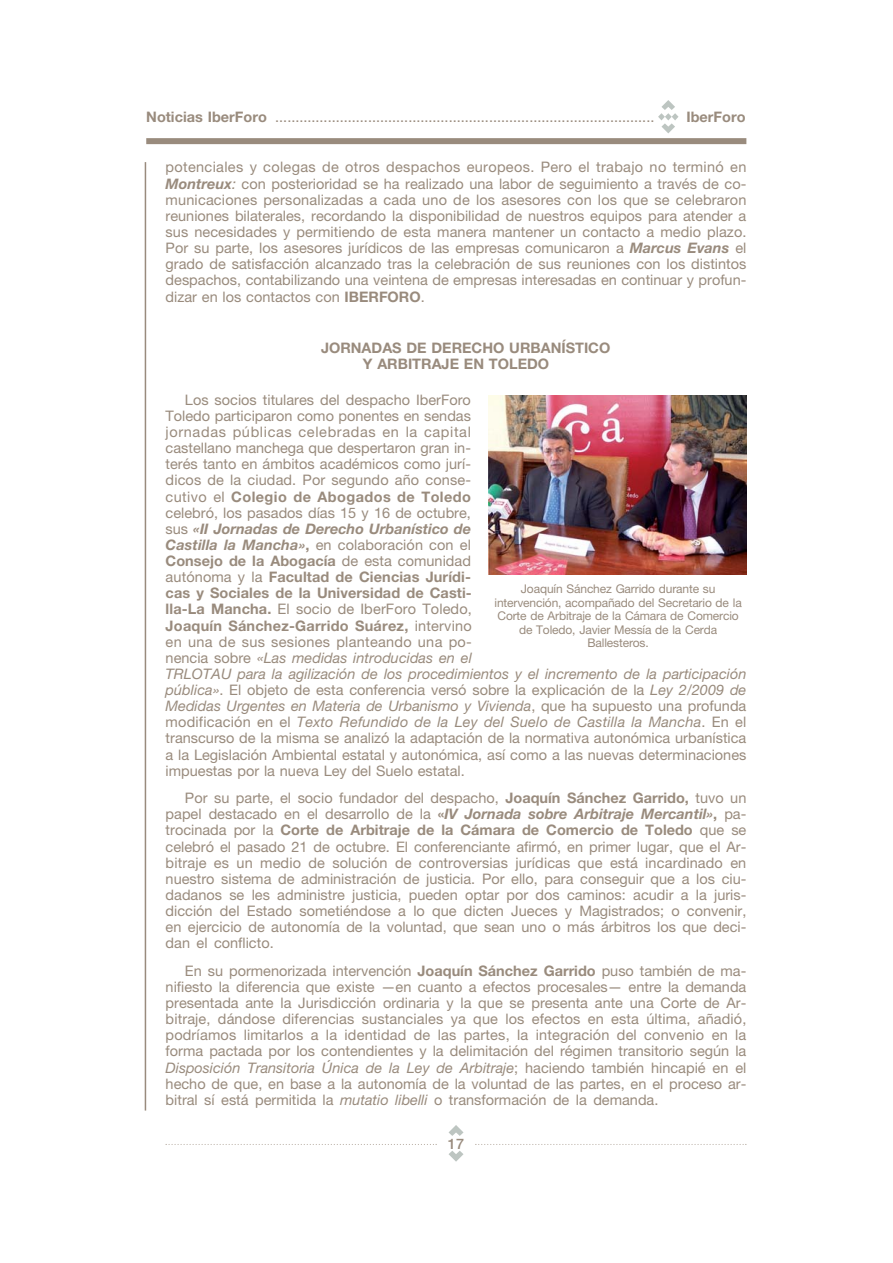
<style>
.page{position:relative;width:893px;height:1263px;background:#fff}
.page>*{position:absolute;margin:0;border:0;box-sizing:border-box;transform-origin:0 0}
.t1{font:14.55px/16.2px "Helvetica Neue";color:#998b7d;text-align:justify}
.t2{font:700 14.55px/16.2px "Helvetica Neue";color:#998b7d}
.t3{font:500 14.55px "Helvetica Neue";color:#998b7d}
.t4{font:12px/13.5px "Helvetica Neue";letter-spacing:-.01em;color:#998b7d;text-align:center}
.s1{font-weight:700}
.s2{font-weight:700;font-style:italic}
.s3{font-style:italic}
</style>
<div class="page">
<svg style="left:658px;top:100px;width:20px;height:33px"></svg>
<div style="left:146px;top:138px;width:600px;height:6px;background:#998b7d"></div>
<hr style="left:145px;top:162px;width:1px;height:949px;background:#998b7d">
<svg style="left:448px;top:1125px;width:15px;height:11px"></svg>
<svg style="left:448px;top:1151px;width:15px;height:11px"></svg>
<svg style="left:166px;top:1144px;width:271px;height:1px"></svg>
<svg style="left:475px;top:1144px;width:271px;height:1px"></svg>
<img style="left:489px;top:395px;width:257px;height:180px">
<p class="t1" style="left:146px;top:110px;width:510px"><span class="s1">Noticias IberForo</span> ..............................................................................................</p>
<p class="t2" style="left:686px;top:110px;width:61px">IberForo</p>
<p class="t1" style="left:166px;top:161px;width:582px">potenciales y colegas de otros despachos europeos. Pero el trabajo no terminó en <span class="s2">Montreux</span><span class="s3">:</span> con posterioridad se ha realizado una labor de seguimiento a través de co&shy;municaciones personalizadas a cada uno de los asesores con los que se celebraron reuniones bilaterales, recordando la disponibilidad de nuestros equipos para atender a sus necesidades y permitiendo de esta manera mantener un contacto a medio plazo.<br>Por su parte, los asesores jurídicos de las empresas comunicaron a <span class="s2">Marcus Evans</span> el grado de satisfacción alcanzado tras la celebración de sus reuniones con los distintos despachos, contabilizando una veintena de empresas interesadas en continuar y profun&shy;dizar en los contactos con <span class="s1">IBERFORO</span>.</p>
<p class="t2" style="left:363px;top:341px;width:249px;text-indent:-42px">JORNADAS DE DERECHO URBANÍSTICO<br>Y ARBITRAJE EN TOLEDO</p>
<p class="t1" style="left:166px;top:393px;width:582px;text-align:left;text-indent:19px">Los socios titulares del despacho IberForo<br>Toledo participaron como ponentes en sendas<br>jornadas públicas celebradas en la capital<br>castellano manchega que despertaron gran in-<br>terés tanto en ámbitos académicos como jurí-<br>dicos de la ciudad. Por segundo año conse-<br>cutivo el <span class="s1">Colegio de Abogados de Toledo<br></span>celebró, los pasados días 15 y 16 de octubre,<br>sus <span class="s2">«II Jornadas de Derecho Urbanístico de<br>Castilla la Mancha»</span><span class="s1">,</span> en colaboración con el<br><span class="s1">Consejo de la Abogacía</span> de esta comunidad<br>autónoma y la <span class="s1">Facultad de Ciencias Jurídi-<br>cas y Sociales de la Universidad de Casti-<br>lla-La Mancha.</span> El socio de IberForo Toledo,<br><span class="s1">Joaquín Sánchez-Garrido Suárez,</span> intervino<br>en una de sus sesiones planteando una po-<br>nencia sobre <span class="s3">«Las medidas introducidas en el<br>TRLOTAU para la agilización de los procedimientos y el incremento de la participación pública»</span>. El objeto de esta conferencia versó sobre la explicación de la <span class="s3">Ley 2/2009 de Medidas Urgentes en Materia de Urbanismo y Vivienda</span>, que ha supuesto una profunda modificación en el <span class="s3">Texto Refundido de la Ley del Suelo de Castilla la Mancha</span>. En el transcurso de la misma se analizó la adaptación de la normativa autonómica urbanística a la Legislación Ambiental estatal y autonómica, así como a las nuevas determinaciones impuestas por la nueva Ley del Suelo estatal.</p>
<p class="t1" style="left:166px;top:791px;width:582px;text-indent:19px">Por su parte, el socio fundador del despacho, <span class="s1">Joaquín Sánchez Garrido,</span> tuvo un papel destacado en el desarrollo de la <span class="s1">«</span><span class="s2">IV Jornada sobre Arbitraje Mercantil»</span><span class="s1">,</span> pa&shy;trocinada por la <span class="s1">Corte de Arbitraje de la Cámara de Comercio de Toledo</span> que se celebró el pasado 21 de octubre. El conferenciante afirmó, en primer lugar, que el Ar&shy;bitraje es un medio de solución de controversias jurídicas que está incardinado en nuestro sistema de administración de justicia. Por ello, para conseguir que a los ciu&shy;dadanos se les administre justicia, pueden optar por dos caminos: acudir a la juris&shy;dicción del Estado sometiéndose a lo que dicten Jueces y Magistrados; o convenir, en ejercicio de autonomía de la voluntad, que sean uno o más árbitros los que deci&shy;dan el conflicto.</p>
<p class="t1" style="left:166px;top:964px;width:582px;text-indent:19px">En su pormenorizada intervención <span class="s1">Joaquín Sánchez Garrido</span> puso también de ma&shy;nifiesto la diferencia que existe —en cuanto a efectos procesales— entre la demanda presentada ante la Jurisdicción ordinaria y la que se presenta ante una Corte de Ar&shy;bitraje, dándose diferencias sustanciales ya que los efectos en esta última, añadió, podríamos limitarlos a la identidad de las partes, la integración del convenio en la forma pactada por los contendientes y la delimitación del régimen transitorio según la <span class="s3">Disposición Transitoria Única de la Ley de Arbitraje</span>; haciendo también hincapié en el hecho de que, en base a la autonomía de la voluntad de las partes, en el proceso ar&shy;bitral sí está permitida la <span class="s3">mutatio libelli</span> o transformación de la demanda.</p>
<p class="t4" style="left:494px;top:583px;width:249px">Joaquín Sánchez Garrido durante su intervención, acompañado del Secretario de la Corte de Arbitraje de la Cámara de Comercio de Toledo, Javier Messía de la Cerda Ballesteros.</p>
<p class="t3" style="left:448px;top:1139px;width:18px">17</p>
</div>
